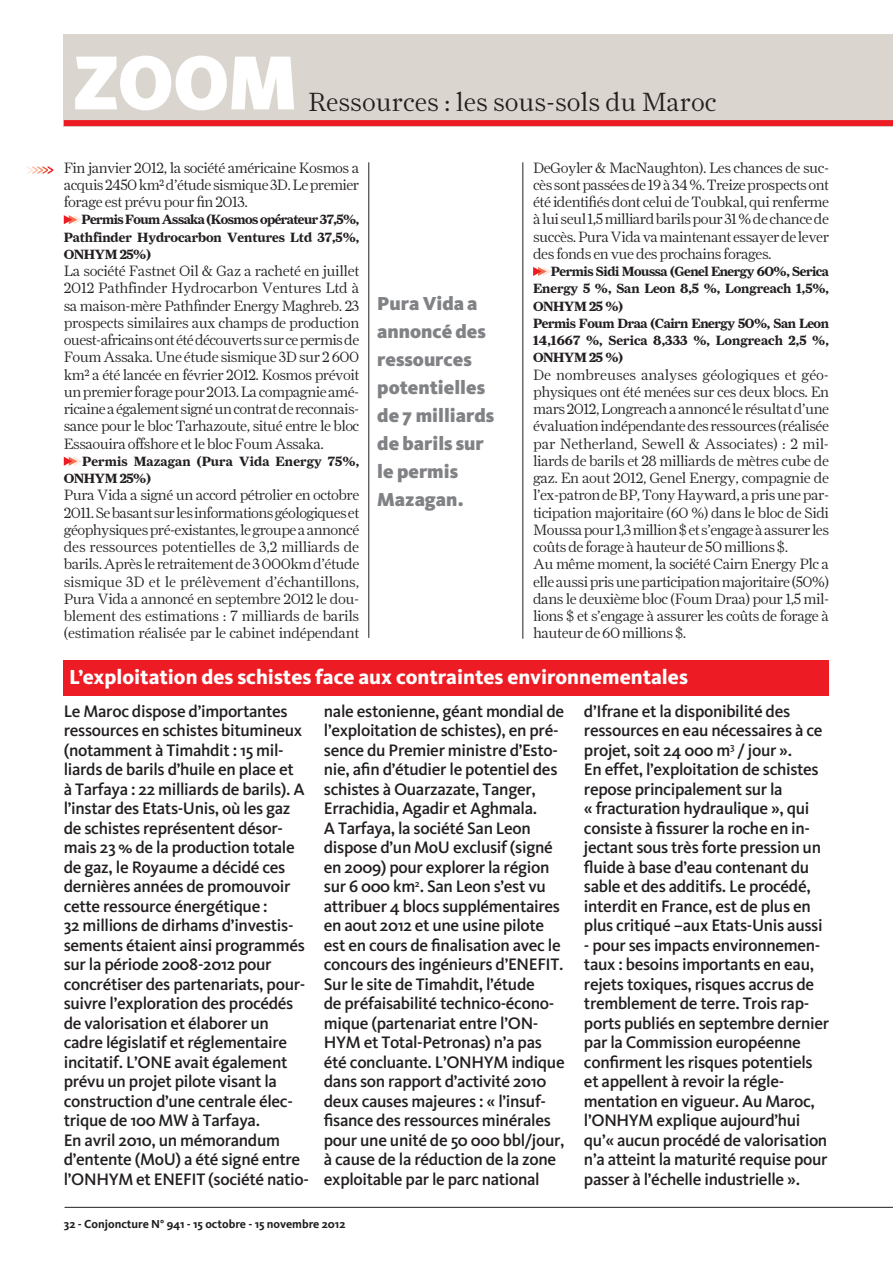
<style>
.page{position:relative;width:893px;height:1263px;background:#fff}
.page>*{position:absolute;margin:0;border:0;box-sizing:border-box;transform-origin:0 0}
.t1{font:900 76.5px "Whitney";color:#fff}
.t2{font:300 26.4px "Farnham Display";color:#231f20}
.t3{font:800 21px "Kievit";color:#fff}
.t4{font:900 19.5px/27.9px "Kievit";color:#808285}
.t5{font:500 17.25px/19.5px "Kievit";letter-spacing:-.02em;color:#231f20}
.t6{font:300 15px/17.2px "Farnham Display";letter-spacing:-.035em;color:#231f20;text-align:justify}
.t7{font:700 13.5px/17.2px "Farnham Display";letter-spacing:-.03em;color:#231f20}
.t8{font:700 13.5px/17.2px "Farnham Display";letter-spacing:-.005em;color:#231f20;text-align:justify}
.t9{font:700 12px "Kievit";color:#231f20}
</style>
<div class="page">
<svg style="left:27px;top:166px;width:26px;height:8px"></svg>
<hr style="left:65px;top:1207px;width:828px;height:1px;background:#231f20">
<div style="left:64px;top:34px;width:829px;height:92px;background:#dad5ce"></div>
<div style="left:64px;top:120px;width:829px;height:6px;background:#ed1c24"></div>
<svg style="left:64px;top:215px;width:18px;height:9px"></svg>
<svg style="left:64px;top:457px;width:18px;height:9px"></svg>
<svg style="left:533px;top:267px;width:18px;height:9px"></svg>
<hr style="left:368px;top:162px;width:1px;height:476px;background:#231f20">
<hr style="left:522px;top:162px;width:1px;height:477px;background:#231f20">
<div style="left:64px;top:660px;width:765px;height:35px;background:#ed1c24"></div>
<h1 class="t1" style="left:72px;top:54px;width:226px">ZOOM</h1>
<h2 class="t2" style="left:308px;top:91px;width:410px">Ressources : les sous-sols du Maroc</h2>
<p class="t6" style="left:64px;top:160px;width:297px">Fin janvier 2012, la société américaine Kosmos a acquis 2450 km² d’étude sismique 3D. Le premier forage est prévu pour fin 2013.</p>
<p class="t8" style="left:64px;top:212px;width:297px;text-indent:18px">Permis Foum Assaka (Kosmos opérateur 37,5%, Pathfinder Hydrocarbon Ventures Ltd 37,5%, ONHYM 25%)</p>
<p class="t6" style="left:64px;top:264px;width:297px">La société Fastnet Oil &amp; Gaz a racheté en juillet 2012 Pathfinder Hydrocarbon Ventures Ltd à sa maison-mère Pathfinder Energy Maghreb. 23 prospects similaires aux champs de production ouest-africains ont été découverts sur ce permis de Foum Assaka. Une étude sismique 3D sur 2 600 km² a été lancée en février 2012. Kosmos prévoit un premier forage pour 2013. La compagnie amé&shy;ricaine a également signé un contrat de reconnais&shy;sance pour le bloc Tarhazoute, situé entre le bloc Essaouira offshore et le bloc Foum Assaka.</p>
<p class="t8" style="left:64px;top:454px;width:297px;text-indent:18px">Permis Mazagan (Pura Vida Energy 75%,<br>ONHYM 25%)</p>
<p class="t6" style="left:64px;top:488px;width:297px">Pura Vida a signé un accord pétrolier en octobre 2011. Se basant sur les informations géologiques et géophysiques pré-existantes, le groupe a annoncé des ressources potentielles de 3,2 milliards de barils. Après le retraitement de 3 000km d’étude sismique 3D et le prélèvement d’échantillons, Pura Vida a annoncé en septembre 2012 le dou&shy;blement des estimations : 7 milliards de barils (estimation réalisée par le cabinet indépendant</p>
<p class="t4" style="left:377px;top:291px;width:118px">Pura Vida a annoncé des ressources potentielles de 7 milliards de barils sur le permis<br>Mazagan.</p>
<p class="t6" style="left:533px;top:160px;width:297px">DeGoyler &amp; MacNaughton). Les chances de suc&shy;cès sont passées de 19 à 34 %. Treize prospects ont été identifiés dont celui de Toubkal, qui renferme à lui seul 1,5 milliard barils pour 31 % de chance de succès. Pura Vida va maintenant essayer de lever des fonds en vue des prochains forages.</p>
<p class="t7" style="left:533px;top:264px;width:297px;text-indent:18px">Permis Sidi Moussa (Genel Energy 60%, Serica<br>Energy 5 %, San Leon 8,5 %, Longreach 1,5%,<br>ONHYM 25 %)<br>Permis Foum Draa (Cairn Energy 50%, San Leon<br>14,1667 %, Serica 8,333 %, Longreach 2,5 %,<br>ONHYM 25 %)</p>
<p class="t6" style="left:533px;top:367px;width:297px;text-align:left">De nombreuses analyses géologiques et géo&shy;physiques ont été menées sur ces deux blocs. En mars 2012, Longreach a annoncé le résultat d’une évaluation indépendante des ressources (réalisée par Netherland, Sewell &amp; Associates) : 2 mil&shy;liards de barils et 28 milliards de mètres cube de gaz. En aout 2012, Genel Energy, compagnie de l’ex-patron de BP, Tony Hayward, a pris une par&shy;ticipation majoritaire (60 %) dans le bloc de Sidi Moussa pour 1,3 million $ et s’engage à assurer les coûts de forage à hauteur de 50 millions $.<br>Au même moment, la société Cairn Energy Plc a elle aussi pris une participation majoritaire (50%) dans le deuxième bloc (Foum Draa) pour 1,5 mil&shy;lions $ et s’engage à assurer les coûts de forage à hauteur de 60 millions $.</p>
<p class="t3" style="left:69px;top:669px;width:620px">L’exploitation des schistes face aux contraintes environnementales</p>
<p class="t5" style="left:64px;top:703px;width:247px">Le Maroc dispose d’importantes ressources en schistes bitumineux (notamment à Timahdit : 15 mil&shy;liards de barils d’huile en place et<br>à Tarfaya : 22 milliards de barils). A l’instar des Etats-Unis, où les gaz de schistes représentent désor&shy;mais 23 % de la production totale de gaz, le Royaume a décidé ces dernières années de promouvoir cette ressource énergétique :<br>32 millions de dirhams d’investis&shy;sements étaient ainsi programmés sur la période 2008-2012 pour concrétiser des partenariats, pour&shy;suivre l’exploration des procédés de valorisation et élaborer un cadre législatif et réglementaire incitatif. L’ONE avait également prévu un projet pilote visant la construction d’une centrale élec&shy;trique de 100 MW à Tarfaya.<br>En avril 2010, un mémorandum d’entente (MoU) a été signé entre l’ONHYM et ENEFIT (société natio-</p>
<p class="t5" style="left:324px;top:703px;width:242px">nale estonienne, géant mondial de l’exploitation de schistes), en pré&shy;sence du Premier ministre d’Esto&shy;nie, afin d’étudier le potentiel des schistes à Ouarzazate, Tanger, Errachidia, Agadir et Aghmala.<br>A Tarfaya, la société San Leon dispose d’un MoU exclusif (signé en 2009) pour explorer la région sur 6 000 km<sup>2</sup>. San Leon s’est vu attribuer 4 blocs supplémentaires en aout 2012 et une usine pilote est en cours de finalisation avec le concours des ingénieurs d’ENEFIT.<br>Sur le site de Timahdit, l’étude<br>de préfaisabilité technico-écono&shy;mique (partenariat entre l’ON-HYM et Total-Petronas) n’a pas été concluante. L’ONHYM indique dans son rapport d’activité 2010 deux causes majeures : « l’insuf&shy;fisance des ressources minérales pour une unité de 50 000 bbl/jour, à cause de la réduction de la zone exploitable par le parc national</p>
<p class="t5" style="left:584px;top:703px;width:240px">d’Ifrane et la disponibilité des ressources en eau nécessaires à ce projet, soit 24 000 m<sup>3</sup> / jour ».<br>En effet, l’exploitation de schistes repose principalement sur la<br>« fracturation hydraulique », qui consiste à fissurer la roche en in&shy;jectant sous très forte pression un fluide à base d’eau contenant du sable et des additifs. Le procédé, interdit en France, est de plus en plus critiqué –aux Etats-Unis aussi</p>
<p class="t5" style="left:584px;top:937px;width:247px">- pour ses impacts environnemen&shy;taux : besoins importants en eau, rejets toxiques, risques accrus de tremblement de terre. Trois rap&shy;ports publiés en septembre dernier par la Commission européenne confirment les risques potentiels et appellent à revoir la régle&shy;mentation en vigueur. Au Maroc, l’ONHYM explique aujourd’hui qu’« aucun procédé de valorisation n’a atteint la maturité requise pour passer à l’échelle industrielle ».</p>
<p class="t9" style="left:64px;top:1219px;width:283px">32 - Conjoncture N° 941 - 15 octobre - 15 novembre 2012</p>
</div>
